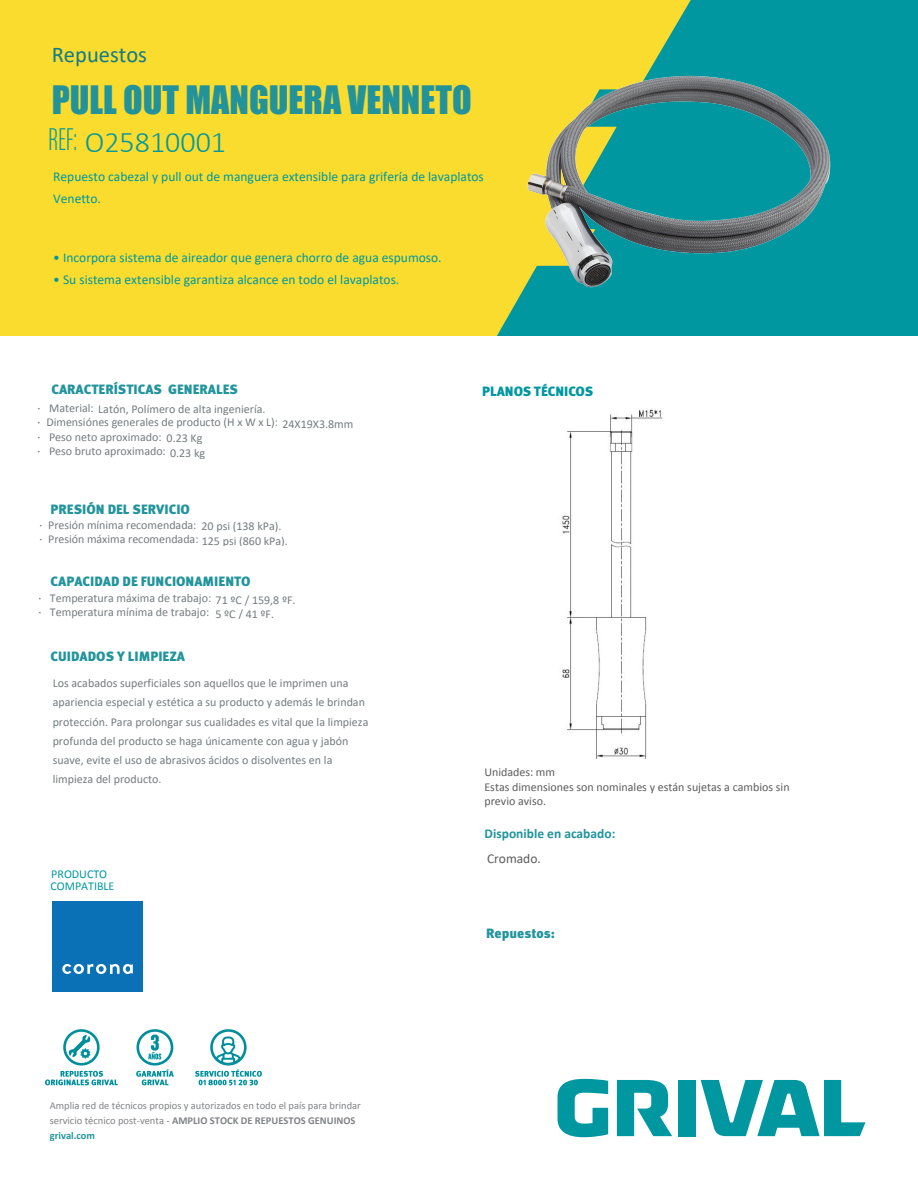
<style>
.page{position:relative;width:918px;height:1188px;background:#fff}
.page>*{position:absolute;margin:0;border:0;box-sizing:border-box;transform-origin:0 0}
.t1{font:36px "Impact";color:#22939b}
.t2{font:300 30px "Calibri";color:#0098a0}
.t3{font:22.5px "Calibri";color:#107b8a}
.t4{font:13.5px/21.8px "Calibri";color:#0098a0}
.t5{font:900 13.5px "Meta Pro";color:#22949c}
.t6{font:700 13.5px "Calibri";color:#22949c}
.t7{font:900 13.5px "Meta Pro";color:#0097a0}
.t8{font:13.5px "Calibri";color:#5d5c5c}
.t9{font:12px/19.2px "Calibri";color:#767c80}
.t10{font:12px/14px "Calibri";color:#767b7f}
.t11{font:12px/14.7px "Calibri";color:#5d5c5c}
.t12{font:12px/12.6px "Calibri";color:#0098a0}
.t13{font:10.5px/14.7px "Calibri";color:#808285}
.s1{font-family:"Chalet Comprime Milan Eighty";font-weight:400;font-size:33.3px}
.s2{font-family:"Meta Pro Norm"}
.s3{color:#767c80}
.s4{font-weight:700}
.s5{font-weight:700;color:#22949c}
</style>
<div class="page">
<div style="left:0;top:0;width:918px;height:336px;background:#f9dc2d"></div>
<svg style="left:497px;top:0;width:421px;height:336px;fill:#0097a0"></svg>
<svg style="left:617px;top:1080px;width:55px;height:56px"></svg>
<div style="left:678px;top:1080px;width:17px;height:56px;background:#0097a0"></div>
<svg style="left:558px;top:1079px;width:50px;height:58px"></svg>
<svg style="left:701px;top:1080px;width:164px;height:56px"></svg>
<div style="left:52px;top:901px;width:91px;height:91px;background:#0a71b7"></div>
<svg style="left:62px;top:964px;width:71px;height:10px"></svg>
<img style="left:562px;top:409px;width:101px;height:350px">
<img style="left:45px;top:1029px;width:217px;height:57px">
<img style="left:527px;top:34px;width:306px;height:267px">
<h3 class="t3" style="left:52px;top:39px;width:97px">Repuestos</h3>
<h1 class="t1" style="left:52px;top:72px;width:421px">PULL OUT MANGUERA VENNETO</h1>
<h2 class="t2" style="left:48px;top:123px;width:179px"><span class="s1">REF:</span> O25810001</h2>
<p class="t4" style="left:53px;top:166px;width:432px">Repuesto cabezal y pull out de manguera extensible para grifería de lavaplatos<br>Venetto.</p>
<p class="t4" style="left:53px;top:247px;width:390px">• Incorpora sistema de aireador que genera chorro de agua espumoso.</p>
<p class="t4" style="left:53px;top:268px;width:348px">• Su sistema extensible garantiza alcance en todo el lavaplatos.</p>
<p class="t5" style="left:52px;top:379px;width:188px">CARACTERÍSTICAS GENERALES</p>
<p class="t7" style="left:482px;top:381px;width:113px">PLANOS TÉCNICOS</p>
<p class="t10" style="left:37px;top:402px;width:242px"><span class="s2">·</span> Material: <span class="s3">Latón, Polímero de alta ingeniería.<br></span><span class="s2">·</span> Dimensiónes generales de producto (H x W x L): <span class="s2">·</span> Peso neto aproximado:<br><span class="s2">·</span> Peso bruto aproximado:</p>
<p class="t9" style="left:282px;top:414px;width:73px">24X19X3.8mm</p>
<p class="t9" style="left:167px;top:431px;width:40px;line-height:14.7px">0.23 Kg<br>0.23 kg</p>
<p class="t5" style="left:51px;top:498px;width:141px">PRESIÓN DEL SERVICIO</p>
<p class="t10" style="left:39px;top:517px;width:161px;line-height:14.4px"><span class="s2">·</span> Presión mínima recomendada: <span class="s2">·</span> Presión máxima recomendada:</p>
<p class="t5" style="left:51px;top:571px;width:202px">CAPACIDAD DE FUNCIONAMIENTO</p>
<p class="t10" style="left:38px;top:590px;width:175px;line-height:14.4px"><span class="s2">·</span> Temperatura máxima de trabajo: <span class="s2">·</span> Temperatura mínima de trabajo:</p>
<p class="t5" style="left:51px;top:645px;width:136px">CUIDADOS Y LIMPIEZA</p>
<p class="t9" style="left:202px;top:516px;width:82px">20 psi (138 kPa).</p>
<p class="t9" style="left:202px;top:531px;width:88px">125 psi (860 kPa).</p>
<p class="t9" style="left:215px;top:593px;width:82px;line-height:14px">71 ºC / 159,8 ºF.<br>5 ºC / 41 ºF.</p>
<p class="t9" style="left:53px;top:673px;width:317px">Los acabados superficiales son aquellos que le imprimen una apariencia especial y estética a su producto y además le brindan protección. Para prolongar sus cualidades es vital que la limpieza profunda del producto se haga únicamente con agua y jabón suave, evite el uso de abrasivos ácidos o disolventes en la limpieza del producto.</p>
<p class="t12" style="left:50px;top:867px;width:66px">PRODUCTO<br>COMPATIBLE</p>
<p class="t13" style="left:50px;top:1098px;width:313px">Amplia red de técnicos propios y autorizados en todo el país para brindar servicio técnico post-venta - <span class="s4">AMPLIO STOCK DE REPUESTOS GENUINOS </span><span class="s5">grival.com</span></p>
<p class="t11" style="left:484px;top:764px;width:307px">Unidades: mm<br>Estas dimensiones son nominales y están sujetas a cambios sin previo aviso.</p>
<p class="t6" style="left:485px;top:824px;width:132px">Disponible en acabado:</p>
<p class="t8" style="left:487px;top:849px;width:55px">Cromado.</p>
<p class="t5" style="left:486px;top:922px;width:70px">Repuestos:</p>
</div>
